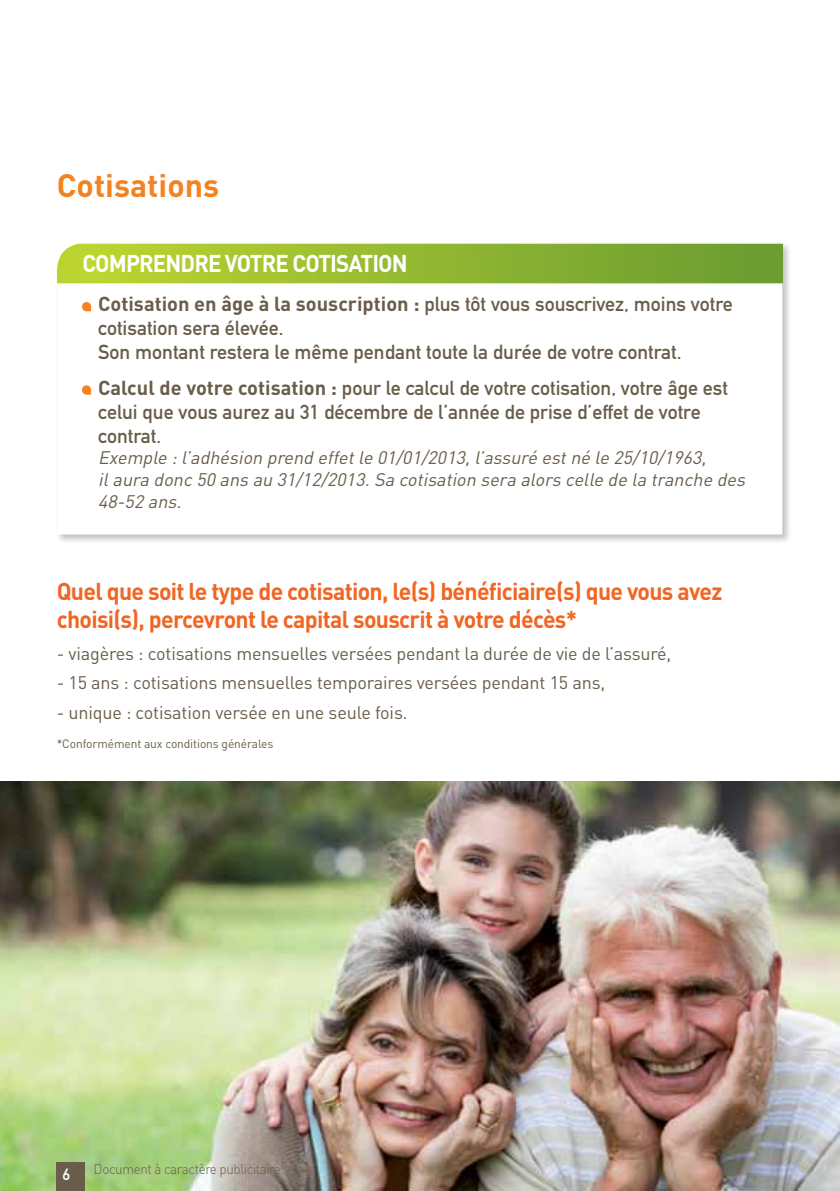
<style>
.page{position:relative;width:840px;height:1191px;background:#fff}
.page>*{position:absolute;margin:0;border:0;box-sizing:border-box;transform-origin:0 0}
.t1{font:700 32px "DIN";color:#f58220}
.t2{font:700 24px/28px "DIN";letter-spacing:-.03em;color:#f26522;scale:.96 1}
.t3{font:700 24px "DIN";letter-spacing:-.04em;color:#fff;scale:.93 1}
.t4{font:20px/24px "DIN Mittelschrift";color:#695e4a}
.t5{font:18px "DIN";letter-spacing:-.01em;color:#695e4a}
.t6{font:italic 18px/21.6px "DIN";color:#695e4a}
.t7{font:16px "DIN Mittelschrift";color:#fff}
.t8{font:300 14px "DIN";letter-spacing:-.03em;color:#695e4a;scale:.96 1}
.t9{font:12px "DIN";letter-spacing:-.01em;color:#695e4a}
.s1{font-family:"DIN";font-weight:700}
</style>
<div class="page">
<img style="left:0;top:781px;width:839px;height:410px">
<div style="left:57px;top:1162px;width:28px;height:29px;background:#695e4a"></div>
<div style="left:55px;top:241px;width:737px;height:303px;background:#000;opacity:.25"></div>
<svg style="left:57px;top:243px;width:724px;height:291px"></svg>
<svg style="left:57px;top:244px;width:725px;height:39px;background:#94b832"></svg>
<svg style="left:82px;top:302px;width:9px;height:9px"></svg>
<svg style="left:82px;top:385px;width:9px;height:10px"></svg>
<h1 class="t1" style="left:57px;top:165px;width:164px">Cotisations</h1>
<p class="t3" style="left:82px;top:247px;width:299px">comprendre votre cotisatio</p>
<p class="t3" style="left:391px;top:247px;width:19px">n</p>
<p class="t4" style="left:98px;top:292px;width:635px"><span class="s1">Cotisation en âge à la souscription :</span> plus tôt vous souscrivez, moins votre cotisation sera élevée.<br>Son montant restera le même pendant toute la durée de votre contrat.</p>
<p class="t4" style="left:98px;top:376px;width:631px"><span class="s1">Calcul de votre cotisation :</span> pour le calcul de votre cotisation, votre âge est celui que vous aurez au 31 décembre de l’année de prise d’effet de votre contrat.</p>
<p class="t6" style="left:98px;top:447px;width:652px">Exemple :l’adhésion prend effetle 01/01/2013,l’assuré estné le 25/10/1963, ilaura donc 50 ans au 31/12/2013.Sa cotisation sera alors celle de la tranche des<br>48-52 ans.</p>
<p class="t2" style="left:57px;top:576px;width:694px">Quel que soit le type de cotisation, le(s) bénéficiaire(s) que vous avez choisi(s), percevront le capital souscrit à votre décès*</p>
<p class="t5" style="left:57px;top:642px;width:615px">- viagères : cotisations mensuelles versées pendant la durée de vie de l’assuré,</p>
<p class="t5" style="left:57px;top:671px;width:549px">- 15 ans : cotisations mensuelles temporaires versées pendant 15 ans,</p>
<p class="t5" style="left:57px;top:701px;width:352px">- unique : cotisation versée en une seule fois.</p>
<p class="t9" style="left:57px;top:736px;width:218px">*Conformément aux conditions générales</p>
<p class="t7" style="left:62px;top:1165px;width:9px">6</p>
<p class="t8" style="left:94px;top:1160px;width:196px">Document à caractère publicitaire</p>
</div>
